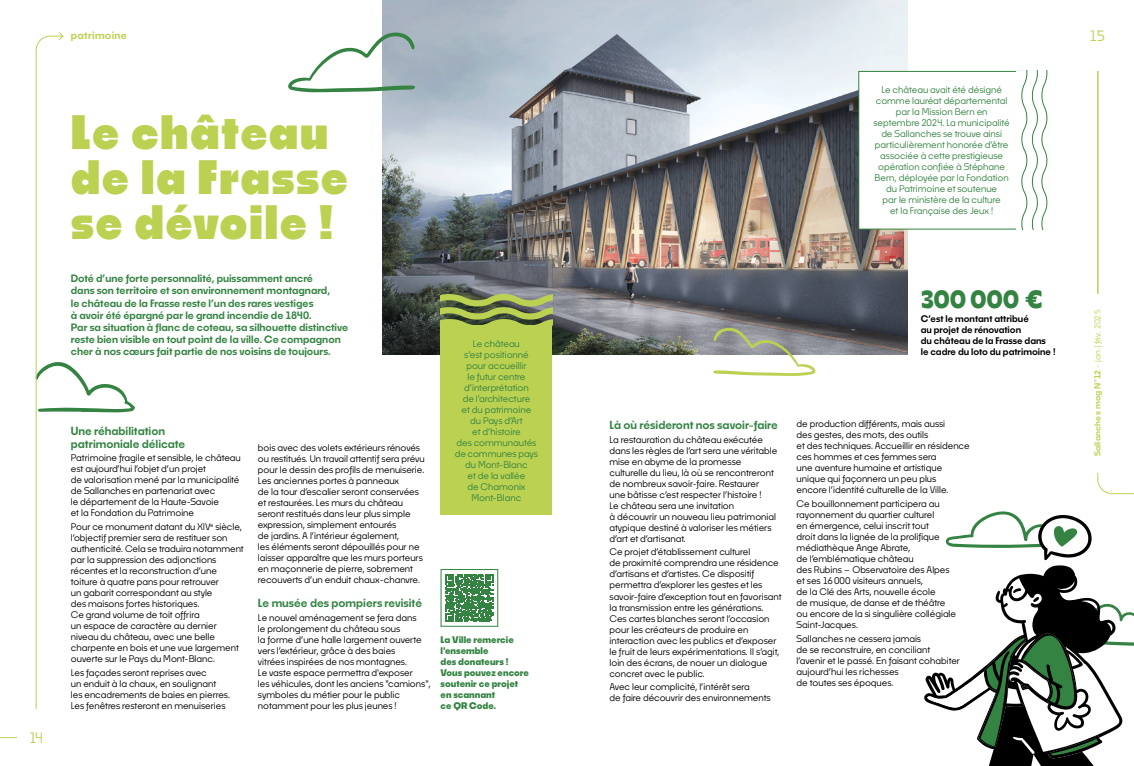
<style>
.page{position:relative;width:1134px;height:766px;background:#fff}
.page>*{position:absolute;margin:0;border:0;box-sizing:border-box;transform-origin:0 0}
.Titre{font:900 45px/45px "Noka";letter-spacing:.03em;color:#bbd151}
.t1{font:800 27px "Tarif";letter-spacing:-.015em;color:#348342}
.N__de_page{font:500 14px "Noka";color:#bbd151}
.Titre_-_Niveau_03_-_Standard{font:600 11px/13px "Noka";color:#348342}
.Chapô{font:600 10px/12px "Noka";color:#348342}
.rubrique{font:600 10px "Noka";letter-spacing:.03em;color:#bbd151}
.Texte_courant_01{font:500 9px/11px "Noka";color:#000}
.t2{font:500 9px/11px "Noka";color:#348342;text-align:center}
.t3{font:600 9px/11px "Noka";color:#000}
.t4{font:700 9px/11px "Noka";color:#348342}
.t5{font:600 8px "Noka";letter-spacing:.03em;color:#bbd151}
.s1{font-weight:500}
</style>
<div class="page">
<img style="left:383px;top:0;width:524px;height:354px">
<div style="left:859px;top:71px;width:165px;height:158px;background:#fff"></div>
<div style="left:858px;top:71px;width:167px;height:158px;border:1px solid #348342"></div>
<div style="left:1017px;top:71px;width:31px;height:158px;background:#fff"></div>
<svg style="left:1021px;top:71px;width:27px;height:158px"></svg>
<svg style="left:946px;top:511px;width:146px;height:49px"></svg>
<svg style="left:924px;top:565px;width:169px;height:200px"></svg>
<svg style="left:925px;top:588px;width:209px;height:170px"></svg>
<div style="left:441px;top:325px;width:111px;height:190px;background:#bbd151"></div>
<svg style="left:441px;top:294px;width:111px;height:31px;background:#85944e"></svg>
<svg style="left:288px;top:32px;width:127px;height:60px"></svg>
<svg style="left:64px;top:363px;width:71px;height:49px"></svg>
<svg style="left:713px;top:327px;width:103px;height:49px"></svg>
<svg style="left:445px;top:574px;width:49px;height:48px"></svg>
<svg style="left:446px;top:574px;width:47px;height:47px"></svg>
<div style="left:441px;top:569px;width:57px;height:57px;border:1px solid #348342"></div>
<svg style="left:1097px;top:71px;width:37px;height:423px"></svg>
<svg style="left:0;top:35px;width:64px;height:703px"></svg>
<svg style="left:58px;top:32px;width:6px;height:9px"></svg>
<div style="left:17px;top:709px;width:39px;height:56px;background:#fff"></div>
<div style="left:1080px;top:294px;width:35px;height:178px;background:#fff"></div>
<p class="N__de_page" style="left:29px;top:729px;width:16px">14</p>
<p class="rubrique" style="left:71px;top:29px;width:58px">patrimoine</p>
<p class="N__de_page" style="left:1089px;top:27px;width:18px">15</p>
<p class="Titre" style="left:71px;top:108px;width:279px">Le château de la Frasse se dévoile !</p>
<p class="Chapô" style="left:71px;top:272px;width:279px">Doté d’une forte personnalité, puissamment ancré<br>dans son territoire et son environnement montagnard,<br>le château de la Frasse reste l’un des rares vestiges<br>à avoir été épargné par le grand incendie de 1840.<br>Par sa situation à flanc de coteau, sa silhouette distinctive reste bien visible en tout point de la ville. Ce compagnon cher à nos cœurs fait partie de nos voisins de toujours.</p>
<p class="Titre_-_Niveau_03_-_Standard" style="left:71px;top:423px;width:116px">Une réhabilitation patrimoniale délicate</p>
<p class="Texte_courant_01" style="left:71px;top:452px;width:171px">Patrimoine fragile et sensible, le château est aujourd’hui l’objet d’un projet<br>de valorisation mené par la municipalité de Sallanches en partenariat avec<br>le département de la Haute‑Savoie<br>et la Fondation du Patrimoine</p>
<p class="Texte_courant_01" style="left:71px;top:521px;width:174px">Pour ce monument datant du XIV<sup>e</sup> siècle, l’objectif premier sera de restituer son authenticité. Cela se traduira notamment par la suppression des adjonctions récentes et la reconstruction d’une toiture à quatre pans pour retrouver<br>un gabarit correspondant au style<br>des maisons fortes historiques.<br>Ce grand volume de toit offrira<br>un espace de caractère au dernier niveau du château, avec une belle charpente en bois et une vue largement ouverte sur le Pays du Mont-Blanc.</p>
<p class="Texte_courant_01" style="left:71px;top:667px;width:161px">Les façades seront reprises avec<br>un enduit à la chaux, en soulignant les encadrements de baies en pierres.<br>Les fenêtres resteront en menuiseries</p>
<p class="Texte_courant_01" style="left:258px;top:441px;width:168px">bois avec des volets extérieurs rénovés ou restitués. Un travail attentif sera prévu pour le dessin des profils de menuiserie.<br>Les anciennes portes à panneaux<br>de la tour d’escalier seront conservées et restaurées. Les murs du château seront restitués dans leur plus simple expression, simplement entourés<br>de jardins. A l’intérieur également,<br>les éléments seront dépouillés pour ne laisser apparaître que les murs porteurs en maçonnerie de pierre, sobrement recouverts d’un enduit chaux‑chanvre.</p>
<p class="Titre_-_Niveau_03_-_Standard" style="left:258px;top:596px;width:166px">Le musée des pompiers revisité</p>
<p class="Texte_courant_01" style="left:258px;top:612px;width:174px">Le nouvel aménagement se fera dans<br>le prolongement du château sous<br>la forme d’une halle largement ouverte vers l’extérieur, grâce à des baies<br>vitrées inspirées de nos montagnes.<br>Le vaste espace permettra d'exposer<br>les véhicules, dont les anciens "camions", symboles du métier pour le public notamment pour les plus jeunes !</p>
<p class="t2" style="left:455px;top:337px;width:85px">Le château<br>s’est positionné pour accueillir<br>le futur centre d’interprétation<br>de l’architecture<br>et du patrimoine<br>du Pays d’Art<br>et d’histoire<br>des communautés de communes pays du Mont‑Blanc<br>et de la vallée<br>de Chamonix<br>Mont‑Blanc</p>
<p class="t4" style="left:441px;top:634px;width:90px">La Ville remercie l'ensemble<br>des donateurs !<br>Vous pouvez encore soutenir ce projet en scannant<br>ce QR Code.</p>
<p class="t2" style="left:873px;top:84px;width:138px">Le château avait été désigné comme lauréat départemental par la Mission Bern en septembre 2024. La municipalité de Sallanches se trouve ainsi particulièrement honorée d’être associée à cette prestigieuse opération confiée à Stéphane<br>Bern, déployée par la Fondation du Patrimoine et soutenue<br>par le ministère de la culture<br>et la Française des Jeux !</p>
<p class="t1" style="left:921px;top:281px;width:123px">300 000 €</p>
<p class="t3" style="left:921px;top:312px;width:136px">C’est le montant attribué<br>au projet de rénovation<br>du château de la Frasse dans le cadre du loto du patrimoine !</p>
<p class="Titre_-_Niveau_03_-_Standard" style="left:609px;top:418px;width:170px">Là où résideront nos savoir-faire</p>
<p class="Texte_courant_01" style="left:609px;top:433px;width:169px">La restauration du château exécutée dans les règles de l’art sera une véritable mise en abyme de la promesse culturelle du lieu, là où se rencontreront de nombreux savoir-faire. Restaurer une bâtisse c’est respecter l’histoire !<br>Le château sera une invitation<br>à découvrir un nouveau lieu patrimonial atypique destiné à valoriser les métiers d’art et d’artisanat.</p>
<p class="Texte_courant_01" style="left:609px;top:546px;width:174px">Ce projet d’établissement culturel<br>de proximité comprendra une résidence d’artisans et d’artistes. Ce dispositif permettra d’explorer les gestes et les savoir-faire d’exception tout en favorisant la transmission entre les générations.<br>Ces cartes blanches seront l’occasion pour les créateurs de produire en interaction avec les publics et d’exposer le fruit de leurs expérimentations. Il s’agit, loin des écrans, de nouer un dialogue concret avec le public.</p>
<p class="Texte_courant_01" style="left:609px;top:681px;width:163px">Avec leur complicité, l’intérêt sera<br>de faire découvrir des environnements</p>
<p class="Texte_courant_01" style="left:797px;top:418px;width:174px">de production différents, mais aussi<br>des gestes, des mots, des outils<br>et des techniques. Accueillir en résidence ces hommes et ces femmes sera<br>une aventure humaine et artistique unique qui façonnera un peu plus<br>encore l’identité culturelle de la Ville.</p>
<p class="Texte_courant_01" style="left:797px;top:498px;width:161px">Ce bouillonnement participera au rayonnement du quartier culturel<br>en émergence, celui inscrit tout<br>droit dans la lignée de la prolifique médiathèque Ange Abrate,<br>de l’emblématique château<br>des Rubins – Observatoire des Alpes et ses 16000 visiteurs annuels,<br>de la Clé des Arts, nouvelle école<br>de musique, de danse et de théâtre ou encore de la si singulière collégiale<br>Saint‑Jacques.</p>
<p class="Texte_courant_01" style="left:797px;top:632px;width:165px">Sallanches ne cessera jamais<br>de se reconstruire, en conciliant l’avenir et le passé. En faisant cohabiter aujourd’hui les richesses<br>de toutes ses époques.</p>
<p class="t5" style="left:1092px;top:456px;width:148px;rotate:-90deg">Sallanches mag N°12 <span class="s1">- jan.|fév. 2025</span></p>
</div>
